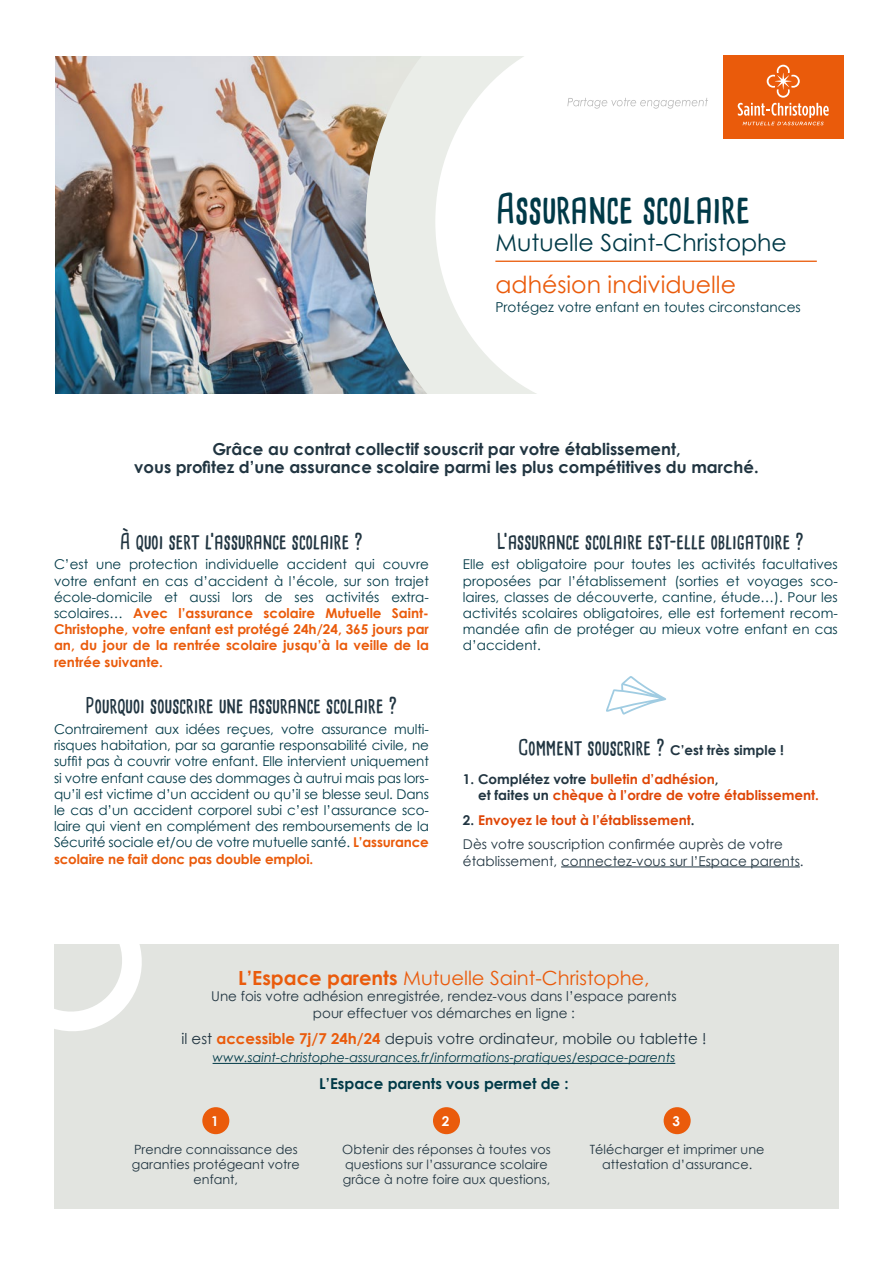
<style>
.page{position:relative;width:893px;height:1263px;background:#fff}
.page>*{position:absolute;margin:0;border:0;box-sizing:border-box;transform-origin:0 0}
.t1{font:700 39.3px "Cardenio Modern";color:#003947}
.t2{font:23.55px "Century Gothic";color:#003947}
.t3{font:23.55px "Century Gothic";color:#ea5b0b}
.t4{font:700 21px "Cardenio Modern";color:#213541}
.t5{font:19.5px "Century Gothic";color:#ea5b0c}
.t6{font:700 16.5px/18px "Century Gothic";color:#213541;text-align:center}
.t7{font:15px "Century Gothic";color:#213541}
.t8{font:700 15px "Century Gothic";color:#003947}
.t9{font:13.65px "Century Gothic";color:#003947}
.t10{font:13.5px/16.2px "Century Gothic";letter-spacing:-.005em;color:#003947;text-align:justify}
.t11{font:700 13.5px/16.2px "Century Gothic";color:#ea5b0b;text-align:justify}
.t12{font:13.5px/16.2px "Century Gothic";color:#213541;text-align:center}
.t13{font:700 13.5px/16.2px "Century Gothic";color:#df4505}
.t14{font:700 13.5px "Century Gothic";color:#fff}
.t15{font:12.75px/15.3px "Century Gothic";color:#213541;text-align:center}
.t16{font:italic 12.75px "Century Gothic";color:#003947}
.s1{font-weight:400;color:#003947}
.s2{font-weight:700;color:#ea5b0b}
.s3{font-family:"Century Gothic";font-size:13.5px}
.s4{color:#213541}
.s5{font-weight:700}
.s6{font-weight:700;color:#df4505}
.s7{font-weight:700;color:#ea5b0c}
</style>
<div class="page">
<img style="left:55px;top:56px;width:311px;height:338px">
<svg style="left:366px;top:56px;width:309px;height:338px"></svg>
<div style="left:54px;top:944px;width:785px;height:265px;background:#e2e4e0"></div>
<svg style="left:54px;top:944px;width:88px;height:87px"></svg>
<hr style="left:213px;top:1063px;width:462px;height:1px;background:#003947">
<hr style="left:495px;top:261px;width:322px;height:1px;background:#ea5b0b">
<div style="left:202px;top:1107px;width:27px;height:27px;background:#ea5b0b;border-radius:50%"></div>
<div style="left:433px;top:1107px;width:27px;height:27px;background:#ea5b0b;border-radius:50%"></div>
<div style="left:664px;top:1107px;width:27px;height:27px;background:#ea5b0b;border-radius:50%"></div>
<div style="left:723px;top:55px;width:120px;height:84px;background:#ea5b0b"></div>
<svg style="left:738px;top:65px;width:91px;height:60px"></svg>
<svg style="left:567px;top:98px;width:141px;height:11px"></svg>
<hr style="left:561px;top:866px;width:239px;height:1px;background:#213541">
<svg style="left:606px;top:676px;width:60px;height:39px"></svg>
<h1 class="t1" style="left:495px;top:182px;width:256px">Assurance scolaire</h1>
<h2 class="t2" style="left:495px;top:226px;width:293px">Mutuelle Saint-Christophe</h2>
<h2 class="t3" style="left:495px;top:268px;width:242px">adhésion individuelle</h2>
<p class="t9" style="left:495px;top:298px;width:307px">Protégez votre enfant en toutes circonstances</p>
<p class="t6" style="left:134px;top:439px;width:626px">Grâce au contrat collectif souscrit par votre établissement,<br>vous profitez d’une assurance scolaire parmi les plus compétitives du marché.</p>
<h3 class="t4" style="left:120px;top:527px;width:245px">À quoi sert l’assurance scolaire ?</h3>
<p class="t11" style="left:54px;top:556px;width:376px"><span class="s1">C’est une protection individuelle accident qui couvre votre enfant en cas d’accident à l’école, sur son trajet école-domicile et aussi lors de ses activités extra&shy;scolaires…</span> Avec l’assurance scolaire Mutuelle Saint-Christophe, votre enfant est protégé 24h/24, 365 jours par an, du jour de la rentrée scolaire jusqu’à la veille de la rentrée suivante.</p>
<h3 class="t4" style="left:85px;top:692px;width:313px">Pourquoi souscrire une assurance scolaire ?</h3>
<p class="t10" style="left:54px;top:721px;width:376px">Contrairement aux idées reçues, votre assurance multi&shy;risques habitation, par sa garantie responsabilité civile, ne suffit pas à couvrir votre enfant. Elle intervient uniquement si votre enfant cause des dommages à autrui mais pas lors&shy;qu’il est victime d’un accident ou qu’il se blesse seul. Dans le cas d’un accident corporel subi c’est l’assurance sco&shy;laire qui vient en complément des remboursements de la Sécurité sociale et/ou de votre mutuelle santé. <span class="s2">L’assurance scolaire ne fait donc pas double emploi.</span></p>
<h3 class="t4" style="left:497px;top:527px;width:309px">L’assurance scolaire est-elle obligatoire ?</h3>
<p class="t10" style="left:463px;top:556px;width:376px">Elle est obligatoire pour toutes les activités facultatives proposées par l’établissement (sorties et voyages sco&shy;laires, classes de découverte, cantine, étude…). Pour les activités scolaires obligatoires, elle est fortement recom&shy;mandée afin de protéger au mieux votre enfant en cas d’accident.</p>
<h3 class="t4" style="left:518px;top:733px;width:267px">Comment souscrire ? <span class="s3">C’est très simple !</span></h3>
<p class="t13" style="left:478px;top:770px;width:343px;text-indent:-15px"><span class="s4">1. Complétez votre</span> bulletin d’adhésion<span class="s4">,<br>et faites un</span> chèque à l’ordre de votre établissement.</p>
<p class="t12" style="left:463px;top:807px;width:321px;line-height:24.8px;text-align:left"><span class="s5">2.</span> <span class="s6">Envoyez le tout à l’établissement</span><span class="s5">.<br></span>Dès votre souscription confirmée auprès de votre</p>
<p class="t12" style="left:463px;top:852px;width:342px">établissement, connectez-vous sur l’Espace parents.</p>
<h3 class="t5" style="left:238px;top:964px;width:413px"><span class="s5">L’Espace parents</span> Mutuelle Saint-Christophe,</h3>
<p class="t12" style="left:211px;top:988px;width:467px">Une fois votre adhésion enregistrée, rendez-vous dans l’espace parents pour effectuer vos démarches en ligne :</p>
<p class="t7" style="left:181px;top:1028px;width:526px">il est <span class="s7">accessible 7j/7 24h/24</span> depuis votre ordinateur, mobile ou tablette !</p>
<p class="t16" style="left:213px;top:1049px;width:464px">www.saint-christophe-assurances.fr/informations-pratiques/espace-parents</p>
<p class="t8" style="left:319px;top:1072px;width:251px">L’Espace parents vous permet de :</p>
<p class="t14" style="left:211px;top:1110px;width:9px">1</p>
<p class="t15" style="left:132px;top:1141px;width:169px">Prendre connaissance des garanties protégeant votre enfant,</p>
<p class="t14" style="left:442px;top:1110px;width:9px">2</p>
<p class="t15" style="left:342px;top:1141px;width:210px;text-align:left">Obtenir des réponses à toutes vos questions sur l’assurance scolaire grâce à notre foire aux questions,</p>
<p class="t14" style="left:673px;top:1110px;width:9px">3</p>
<p class="t15" style="left:590px;top:1141px;width:176px">Télécharger et imprimer une attestation d’assurance.</p>
</div>
